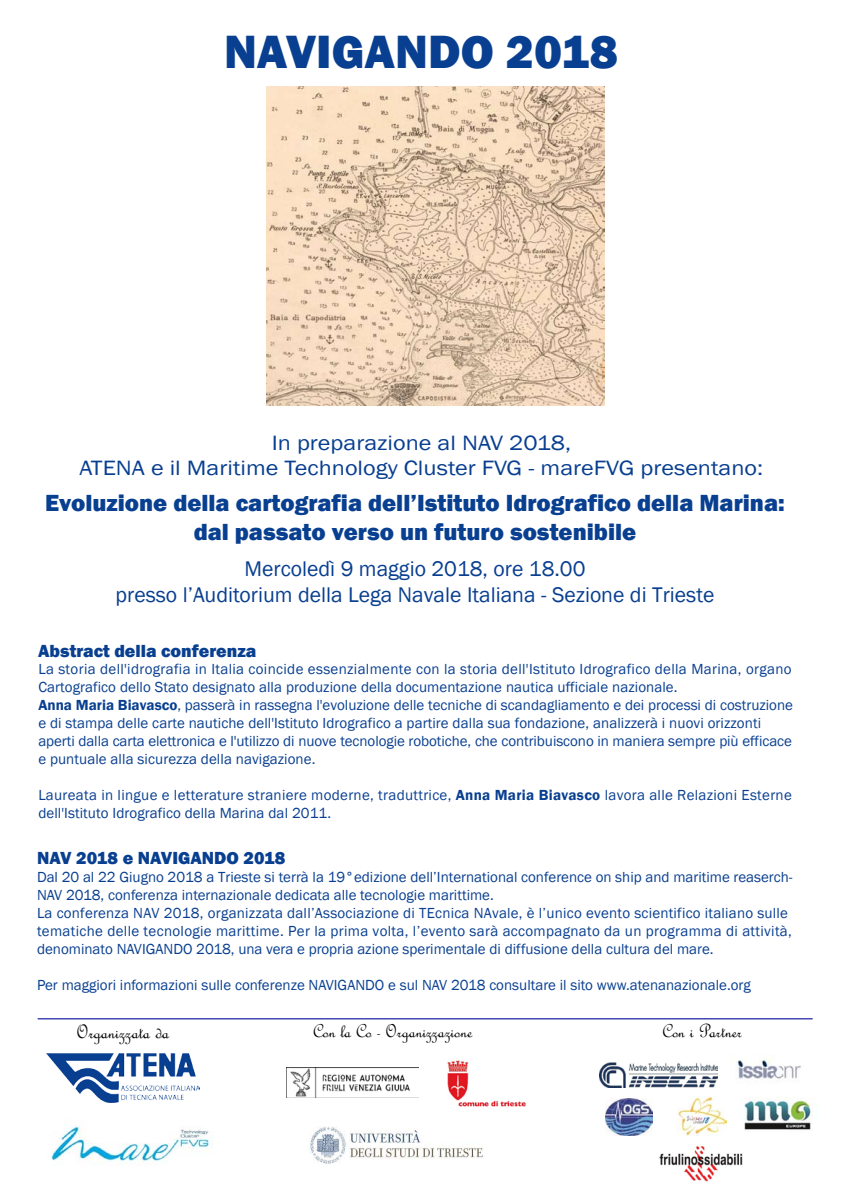
<style>
.page{position:relative;width:842px;height:1191px;background:#fff}
.page>*{position:absolute;margin:0;border:0;box-sizing:border-box;transform-origin:0 0}
.t1{font:800 48px "Franklin Gothic";color:#093f90}
.t2{font:800 24px/28.8px "Franklin Gothic";color:#093f90;text-align:center}
.t3{font:21.8px/26.2px "Franklin Gothic";color:#093f90;text-align:center}
.t4{font:21.3px/24.7px "Franklin Gothic";color:#093f90;text-align:center;scale:1.14 1}
.t5{font:21px "French Script";color:#000}
.t6{font:20px "French Script";color:#000}
.t7{font:800 18px "Franklin Gothic";color:#093f90}
.t8{font:15px/18px "Franklin Gothic";letter-spacing:.005em;color:#093f90}
.s1{font-weight:600}
</style>
<div class="page">
<hr style="left:38px;top:1018px;width:775px;height:1px;background:#009">
<img style="left:287px;top:1068px;width:131px;height:29px">
<img style="left:447px;top:1060px;width:79px;height:47px">
<img style="left:309px;top:1126px;width:175px;height:38px">
<img style="left:600px;top:1062px;width:117px;height:25px">
<img style="left:737px;top:1059px;width:64px;height:20px">
<img style="left:606px;top:1098px;width:46px;height:37px">
<img style="left:677px;top:1096px;width:49px;height:39px">
<img style="left:659px;top:1146px;width:84px;height:36px">
<img style="left:47px;top:1053px;width:153px;height:49px">
<img style="left:51px;top:1125px;width:162px;height:39px">
<img style="left:744px;top:1097px;width:73px;height:33px">
<img style="left:266px;top:87px;width:338px;height:318px">
<h1 class="t1" style="left:224px;top:21px;width:395px">NAVIGANDO 2018</h1>
<h3 class="t4" style="left:79px;top:431px;width:601px">In preparazione al NAV 2018,<br>ATENA e il Maritime Technology Cluster FVG - mareFVG presentano:</h3>
<h2 class="t2" style="left:45px;top:488px;width:741px">Evoluzione della cartografia dell’Istituto Idrografico della Marina: dal passato verso un futuro sostenibile</h2>
<h3 class="t3" style="left:116px;top:556px;width:600px">Mercoledì 9 maggio 2018, ore 18.00<br>presso l’Auditorium della Lega Navale Italiana - Sezione di Trieste</h3>
<p class="t7" style="left:38px;top:639px;width:220px">Abstract della conferenza</p>
<p class="t8" style="left:38px;top:660px;width:756px">La storia dell'idrografia in Italia coincide essenzialmente con la storia dell'Istituto Idrografico della Marina, organo Cartografico dello Stato designato alla produzione della documentazione nautica ufficiale nazionale.<br><span class="s1">Anna Maria Biavasco</span>, passerà in rassegna l'evoluzione delle tecniche di scandagliamento e dei processi di costruzione e di stampa delle carte nautiche dell'Istituto Idrografico a partire dalla sua fondazione, analizzerà i nuovi orizzonti aperti dalla carta elettronica e l'utilizzo di nuove tecnologie robotiche, che contribuiscono in maniera sempre più efficace e puntuale alla sicurezza della navigazione.</p>
<p class="t8" style="left:38px;top:786px;width:755px">Laureata in lingue e letterature straniere moderne, traduttrice, <span class="s1">Anna Maria Biavasco</span> lavora alle Relazioni Esterne dell'Istituto Idrografico della Marina dal 2011.</p>
<p class="t7" style="left:37px;top:846px;width:250px">NAV 2018 e NAVIGANDO 2018</p>
<p class="t8" style="left:37px;top:868px;width:757px">Dal 20 al 22 Giugno 2018 a Trieste si terrà la 19°edizione dell’International conference on ship and maritime reaserch-NAV 2018, conferenza internazionale dedicata alle tecnologie marittime.<br>La conferenza NAV 2018, organizzata dall’Associazione di TEcnica NAvale, è l’unico evento scientifico italiano sulle tematiche delle tecnologie marittime. Per la prima volta, l’evento sarà accompagnato da un programma di attività, denominato NAVIGANDO 2018, una vera e propria azione sperimentale di diffusione della cultura del mare.</p>
<p class="t8" style="left:37px;top:976px;width:715px">Per maggiori informazioni sulle conferenze NAVIGANDO e sul NAV 2018 consultare il sito www.atenanazionale.org</p>
<h3 class="t5" style="left:76px;top:1019px;width:94px">Organizzata da</h3>
<h3 class="t6" style="left:663px;top:1019px;width:81px">Con i Partner</h3>
<h3 class="t6" style="left:313px;top:1019px;width:161px">Con la Co - Organizzazione</h3>
</div>
